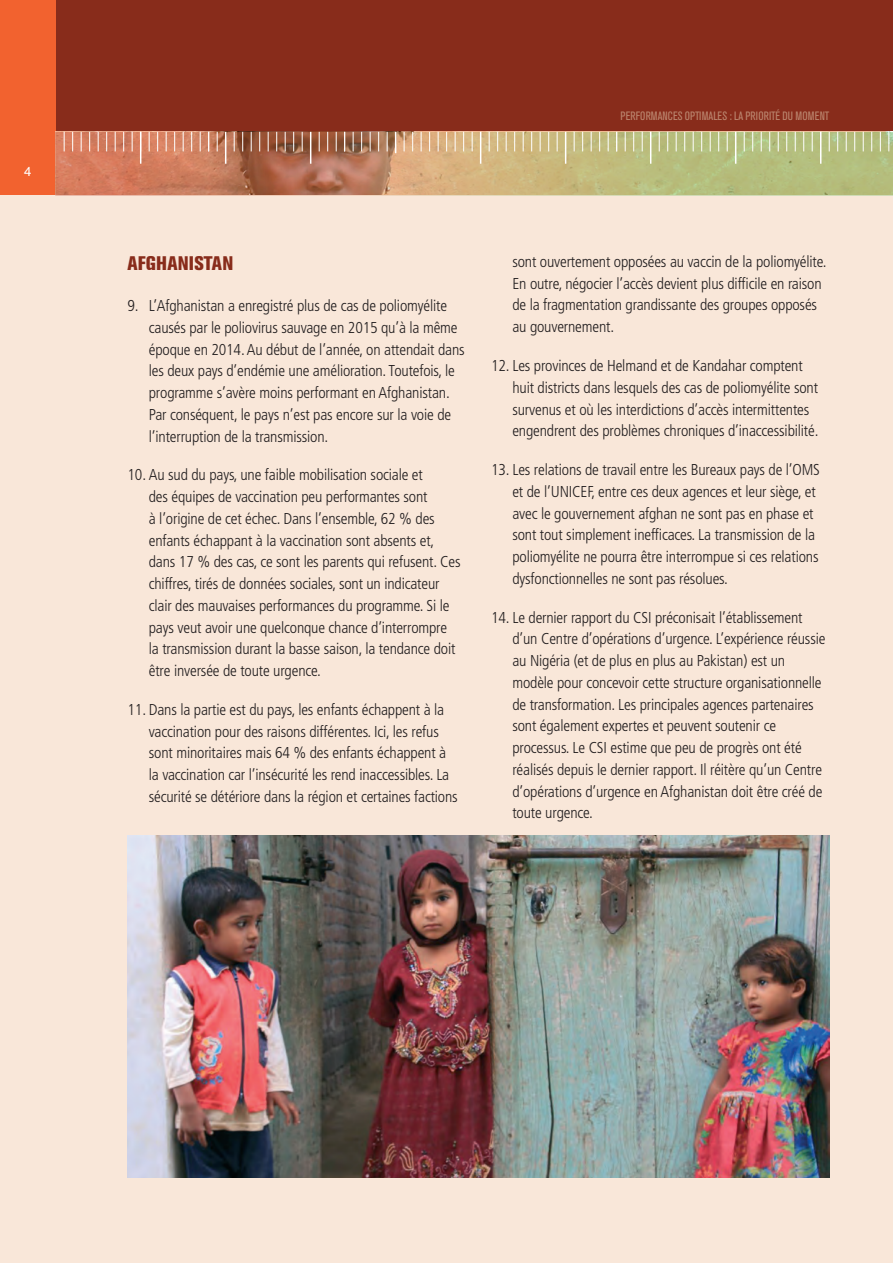
<style>
.page{position:relative;width:893px;height:1263px;background:#fff}
.page>*{position:absolute;margin:0;border:0;box-sizing:border-box;transform-origin:0 0}
.t1{font:800 condensed 19.5px "Akzidenz Grotesk BE";letter-spacing:.01em;color:#882c1b}
.t2{font:300 condensed 15.75px/21.8px "Frutiger";letter-spacing:-.01em;color:#231f20}
.t3{font:13.5px "Akzidenz Grotesk BE";color:#fff}
.t4{font:condensed 12px "Akzidenz Grotesk BE";color:#ba846d}
</style>
<div class="page">
<div style="left:0;top:0;width:893px;height:196px;background:#882c1b"></div>
<div style="left:0;top:0;width:55px;height:196px;background:#f2622f"></div>
<div style="left:0;top:196px;width:893px;height:1067px;background:#f9e7d9"></div>
<svg style="left:55px;top:132px;width:838px;height:64px;background:#c19f70"></svg>
<svg style="left:64px;top:132px;width:1px;height:19px"></svg>
<svg style="left:200px;top:132px;width:1px;height:19px"></svg>
<svg style="left:132px;top:132px;width:1px;height:19px"></svg>
<svg style="left:268px;top:132px;width:1px;height:19px"></svg>
<svg style="left:72px;top:132px;width:1px;height:19px"></svg>
<svg style="left:81px;top:132px;width:1px;height:19px"></svg>
<svg style="left:217px;top:132px;width:1px;height:19px"></svg>
<svg style="left:149px;top:132px;width:1px;height:19px"></svg>
<svg style="left:285px;top:132px;width:1px;height:19px"></svg>
<svg style="left:89px;top:132px;width:1px;height:19px"></svg>
<hr style="left:225px;top:132px;width:1px;height:32px;background:#fff">
<svg style="left:157px;top:132px;width:1px;height:19px"></svg>
<svg style="left:293px;top:132px;width:1px;height:19px"></svg>
<svg style="left:98px;top:132px;width:1px;height:19px"></svg>
<svg style="left:234px;top:132px;width:1px;height:19px"></svg>
<svg style="left:166px;top:132px;width:1px;height:19px"></svg>
<svg style="left:302px;top:132px;width:1px;height:19px"></svg>
<svg style="left:106px;top:132px;width:1px;height:19px"></svg>
<svg style="left:242px;top:132px;width:1px;height:19px"></svg>
<svg style="left:174px;top:132px;width:1px;height:19px"></svg>
<hr style="left:310px;top:132px;width:1px;height:32px;background:#fff">
<svg style="left:115px;top:132px;width:1px;height:19px"></svg>
<svg style="left:251px;top:132px;width:1px;height:19px"></svg>
<svg style="left:183px;top:132px;width:1px;height:19px"></svg>
<svg style="left:319px;top:132px;width:1px;height:19px"></svg>
<svg style="left:123px;top:132px;width:1px;height:19px"></svg>
<svg style="left:259px;top:132px;width:1px;height:19px"></svg>
<svg style="left:191px;top:132px;width:1px;height:19px"></svg>
<svg style="left:327px;top:132px;width:1px;height:19px"></svg>
<svg style="left:336px;top:132px;width:1px;height:19px"></svg>
<hr style="left:140px;top:132px;width:1px;height:32px;background:#fff">
<svg style="left:276px;top:132px;width:1px;height:19px"></svg>
<svg style="left:208px;top:132px;width:1px;height:19px"></svg>
<svg style="left:472px;top:132px;width:1px;height:19px"></svg>
<svg style="left:404px;top:132px;width:1px;height:19px"></svg>
<svg style="left:540px;top:132px;width:1px;height:19px"></svg>
<svg style="left:344px;top:132px;width:1px;height:19px"></svg>
<svg style="left:353px;top:132px;width:1px;height:19px"></svg>
<svg style="left:489px;top:132px;width:1px;height:19px"></svg>
<svg style="left:421px;top:132px;width:1px;height:19px"></svg>
<svg style="left:557px;top:132px;width:1px;height:19px"></svg>
<svg style="left:361px;top:132px;width:1px;height:19px"></svg>
<svg style="left:497px;top:132px;width:1px;height:19px"></svg>
<svg style="left:429px;top:132px;width:1px;height:19px"></svg>
<hr style="left:565px;top:132px;width:1px;height:32px;background:#fff">
<svg style="left:370px;top:132px;width:1px;height:19px"></svg>
<svg style="left:506px;top:132px;width:1px;height:19px"></svg>
<svg style="left:438px;top:132px;width:1px;height:19px"></svg>
<svg style="left:574px;top:132px;width:1px;height:19px"></svg>
<svg style="left:378px;top:132px;width:1px;height:19px"></svg>
<svg style="left:514px;top:132px;width:1px;height:19px"></svg>
<svg style="left:446px;top:132px;width:1px;height:19px"></svg>
<svg style="left:582px;top:132px;width:1px;height:19px"></svg>
<svg style="left:387px;top:132px;width:1px;height:19px"></svg>
<svg style="left:523px;top:132px;width:1px;height:19px"></svg>
<svg style="left:455px;top:132px;width:1px;height:19px"></svg>
<svg style="left:591px;top:132px;width:1px;height:19px"></svg>
<svg style="left:395px;top:132px;width:1px;height:21px"></svg>
<svg style="left:531px;top:132px;width:1px;height:19px"></svg>
<svg style="left:463px;top:132px;width:1px;height:19px"></svg>
<svg style="left:599px;top:132px;width:1px;height:19px"></svg>
<svg style="left:608px;top:132px;width:1px;height:19px"></svg>
<svg style="left:412px;top:132px;width:1px;height:19px"></svg>
<svg style="left:548px;top:132px;width:1px;height:19px"></svg>
<hr style="left:480px;top:132px;width:1px;height:32px;background:#fff">
<svg style="left:744px;top:132px;width:1px;height:19px"></svg>
<svg style="left:676px;top:132px;width:1px;height:19px"></svg>
<svg style="left:812px;top:132px;width:1px;height:19px"></svg>
<svg style="left:616px;top:132px;width:1px;height:19px"></svg>
<svg style="left:625px;top:132px;width:1px;height:19px"></svg>
<svg style="left:761px;top:132px;width:1px;height:19px"></svg>
<svg style="left:693px;top:132px;width:1px;height:19px"></svg>
<svg style="left:829px;top:132px;width:1px;height:19px"></svg>
<svg style="left:633px;top:132px;width:1px;height:19px"></svg>
<svg style="left:769px;top:132px;width:1px;height:19px"></svg>
<svg style="left:701px;top:132px;width:1px;height:19px"></svg>
<svg style="left:837px;top:132px;width:1px;height:19px"></svg>
<svg style="left:642px;top:132px;width:1px;height:19px"></svg>
<svg style="left:778px;top:132px;width:1px;height:19px"></svg>
<svg style="left:710px;top:132px;width:1px;height:19px"></svg>
<svg style="left:846px;top:132px;width:1px;height:19px"></svg>
<hr style="left:650px;top:132px;width:1px;height:32px;background:#fff">
<svg style="left:786px;top:132px;width:1px;height:19px"></svg>
<svg style="left:718px;top:132px;width:1px;height:19px"></svg>
<svg style="left:854px;top:132px;width:1px;height:19px"></svg>
<svg style="left:659px;top:132px;width:1px;height:19px"></svg>
<svg style="left:795px;top:132px;width:1px;height:19px"></svg>
<svg style="left:727px;top:132px;width:1px;height:19px"></svg>
<svg style="left:863px;top:132px;width:1px;height:19px"></svg>
<svg style="left:667px;top:132px;width:1px;height:19px"></svg>
<svg style="left:803px;top:132px;width:1px;height:19px"></svg>
<hr style="left:735px;top:132px;width:1px;height:32px;background:#fff">
<svg style="left:871px;top:132px;width:1px;height:19px"></svg>
<svg style="left:880px;top:132px;width:1px;height:19px"></svg>
<svg style="left:888px;top:132px;width:1px;height:19px"></svg>
<svg style="left:684px;top:132px;width:1px;height:19px"></svg>
<hr style="left:820px;top:132px;width:1px;height:32px;background:#fff">
<svg style="left:752px;top:132px;width:1px;height:19px"></svg>
<img style="left:128px;top:836px;width:701px;height:342px">
<p class="t3" style="left:24px;top:163px;width:9px">4</p>
<p class="t4" style="left:621px;top:109px;width:210px">PERFORMANCES OPTIMALES : LA PRIORITÉ DU MOMENT</p>
<p class="t1" style="left:128px;top:252px;width:107px">AFGHANISTAN</p>
<p class="t2" style="left:149px;top:295px;width:317px;text-indent:-21px">9. L’Afghanistan a enregistré plus de cas de poliomyélite causés par le poliovirus sauvage en 2015 qu’à la même époque en 2014. Au début de l’année, on attendait dans les deux pays d’endémie une amélioration. Toutefois, le programme s’avère moins performant en Afghanistan.<br>Par conséquent, le pays n’est pas encore sur la voie de l’interruption de la transmission.</p>
<p class="t2" style="left:149px;top:464px;width:313px;text-indent:-21px">10. Au sud du pays, une faible mobilisation sociale et<br>des équipes de vaccination peu performantes sont<br>à l’origine de cet échec. Dans l’ensemble, 62 % des enfants échappant à la vaccination sont absents et, dans 17 % des cas, ce sont les parents qui refusent. Ces chiffres, tirés de données sociales, sont un indicateur clair des mauvaises performances du programme. Si le pays veut avoir une quelconque chance d’interrompre la transmission durant la basse saison, la tendance doit être inversée de toute urgence.</p>
<p class="t2" style="left:149px;top:699px;width:310px;text-indent:-21px">11. Dans la partie est du pays, les enfants échappent à la vaccination pour des raisons différentes. Ici, les refus sont minoritaires mais 64 % des enfants échappent à la vaccination car l’insécurité les rend inaccessibles. La sécurité se détériore dans la région et certaines factions</p>
<p class="t2" style="left:512px;top:251px;width:316px">sont ouvertement opposées au vaccin de la poliomyélite.<br>En outre, négocier l’accès devient plus difficile en raison de la fragmentation grandissante des groupes opposés au gouvernement.</p>
<p class="t2" style="left:512px;top:355px;width:308px;text-indent:-21px">12. Les provinces de Helmand et de Kandahar comptent huit districts dans lesquels des cas de poliomyélite sont survenus et où les interdictions d’accès intermittentes engendrent des problèmes chroniques d’inaccessibilité.</p>
<p class="t2" style="left:512px;top:459px;width:309px;text-indent:-21px">13. Les relations de travail entre les Bureaux pays de l’OMS et de l’UNICEF, entre ces deux agences et leur siège, et avec le gouvernement afghan ne sont pas en phase et sont tout simplement inefficaces. La transmission de la poliomyélite ne pourra être interrompue si ces relations dysfonctionnelles ne sont pas résolues.</p>
<p class="t2" style="left:512px;top:606px;width:315px;text-indent:-21px">14. Le dernier rapport du CSI préconisait l’établissement d’un Centre d’opérations d’urgence. L’expérience réussie au Nigéria (et de plus en plus au Pakistan) est un modèle pour concevoir cette structure organisationnelle de transformation. Les principales agences partenaires sont également expertes et peuvent soutenir ce processus. Le CSI estime que peu de progrès ont été réalisés depuis le dernier rapport. Il réitère qu’un Centre d’opérations d’urgence en Afghanistan doit être créé de toute urgence.</p>
</div>
